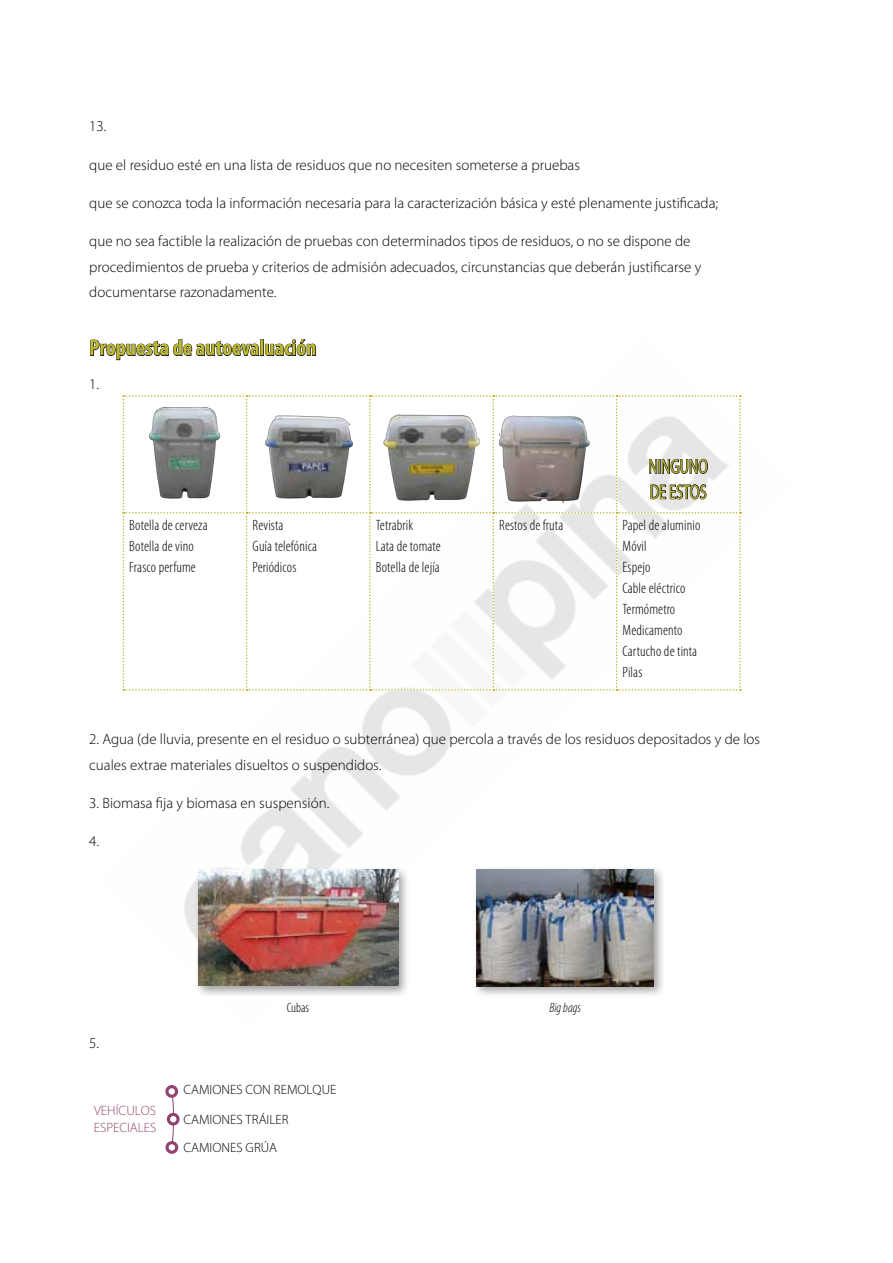
<style>
.page{position:relative;width:893px;height:1263px;background:#fff}
.page>*{position:absolute;margin:0;border:0;box-sizing:border-box;transform-origin:0 0}
.t1{font:700 condensed 22.5px "Myriad Pro";color:#bbb733}
.t2{font:20.25px/25.5px "Myriad Pro";color:#bbb733;scale:.7 1}
.t3{font:300 15px/25.5px "Myriad Pro";color:#000}
.autoevaluación{font:300 condensed 15px "Myriad Pro";letter-spacing:.01em;color:#000}
.t4{font:300 13.5px "Myriad Pro";color:#000}
.t5{font:300 13.5px/16.2px "Myriad Pro";color:#92426c}
.pies{font:italic 300 condensed 13.5px "Myriad Pro";color:#000}
.pies-2{font:300 condensed 13.5px "Myriad Pro";color:#000}
</style>
<div class="page">
<img style="left:116px;top:339px;width:626px;height:596px">
<svg style="left:90px;top:339px;width:169px;height:21px"></svg>
<div style="left:260px;top:340px;width:4px;height:15px;border:1px solid #000"></div>
<svg style="left:265px;top:339px;width:51px;height:17px"></svg>
<svg style="left:123px;top:395px;width:618px;height:296px"></svg>
<div style="left:194px;top:866px;width:217px;height:132px;background:#000;opacity:.37"></div>
<img style="left:198px;top:870px;width:200px;height:115px">
<div style="left:473px;top:865px;width:193px;height:133px;background:#000;opacity:.37"></div>
<img style="left:477px;top:869px;width:177px;height:117px">
<svg style="left:165px;top:1085px;width:13px;height:13px"></svg>
<svg style="left:165px;top:1141px;width:13px;height:13px"></svg>
<svg style="left:167px;top:1112px;width:13px;height:14px"></svg>
<svg style="left:170px;top:1087px;width:6px;height:63px"></svg>
<p class="t3" style="left:89px;top:113px;width:19px">13.</p>
<p class="t3" style="left:89px;top:152px;width:492px">que el residuo esté en una lista de residuos que no necesiten someterse a pruebas</p>
<p class="t3" style="left:89px;top:190px;width:630px">que se conozca toda la información necesaria para la caracterización básica y esté plenamente justificada;</p>
<p class="t3" style="left:89px;top:228px;width:613px">que no sea factible la realización de pruebas con determinados tipos de residuos, o no se dispone de procedimientos de prueba y criterios de admisión adecuados, circunstancias que deberán justificarse y documentarse razonadamente.</p>
<p class="t1" style="left:89px;top:334px;width:229px">Propuesta de autoevaluación</p>
<p class="t3" style="left:89px;top:371px;width:11px">1.</p>
<p class="autoevaluación" style="left:129px;top:516px;width:80px">Botella de cerveza</p>
<p class="autoevaluación" style="left:129px;top:537px;width:66px">Botella de vino</p>
<p class="autoevaluación" style="left:129px;top:558px;width:68px">Frasco perfume</p>
<p class="autoevaluación" style="left:253px;top:516px;width:32px">Revista</p>
<p class="autoevaluación" style="left:253px;top:537px;width:66px">Guía telefónica</p>
<p class="autoevaluación" style="left:253px;top:558px;width:45px">Periódicos</p>
<p class="autoevaluación" style="left:376px;top:516px;width:39px">Tetrabrik</p>
<p class="autoevaluación" style="left:376px;top:537px;width:66px">Lata de tomate</p>
<p class="autoevaluación" style="left:376px;top:558px;width:65px">Botella de lejía</p>
<p class="t2" style="left:648px;top:453px;width:86px">NINGUNO<br>DE ESTOS</p>
<p class="autoevaluación" style="left:499px;top:516px;width:66px">Restos de fruta</p>
<p class="autoevaluación" style="left:623px;top:516px;width:79px">Papel de aluminio</p>
<p class="autoevaluación" style="left:623px;top:537px;width:26px">Móvil</p>
<p class="autoevaluación" style="left:623px;top:558px;width:29px">Espejo</p>
<p class="autoevaluación" style="left:623px;top:579px;width:64px">Cable eléctrico</p>
<p class="autoevaluación" style="left:623px;top:600px;width:54px">Termómetro</p>
<p class="autoevaluación" style="left:623px;top:621px;width:61px">Medicamento</p>
<p class="autoevaluación" style="left:623px;top:642px;width:76px">Cartucho de tinta</p>
<p class="autoevaluación" style="left:623px;top:663px;width:21px">Pilas</p>
<p class="t3" style="left:89px;top:726px;width:672px">2. Agua (de lluvia, presente en el residuo o subterránea) que percola a través de los residuos depositados y de los cuales extrae materiales disueltos o suspendidos.</p>
<p class="t3" style="left:89px;top:790px;width:242px">3. Biomasa fija y biomasa en suspensión.</p>
<p class="t3" style="left:89px;top:828px;width:11px">4.</p>
<p class="t3" style="left:89px;top:1030px;width:11px">5.</p>
<p class="t5" style="left:94px;top:1103px;width:64px">VEHÍCULOS<br>ESPECIALES</p>
<p class="pies-2" style="left:287px;top:999px;width:24px">Cubas</p>
<p class="pies" style="left:549px;top:999px;width:33px">Big bags</p>
<p class="t4" style="left:183px;top:1081px;width:154px">CAMIONES CON REMOLQUE</p>
<p class="t4" style="left:183px;top:1112px;width:107px">CAMIONES TRÁILER</p>
<p class="t4" style="left:183px;top:1139px;width:95px">CAMIONES GRÚA</p>
</div>
